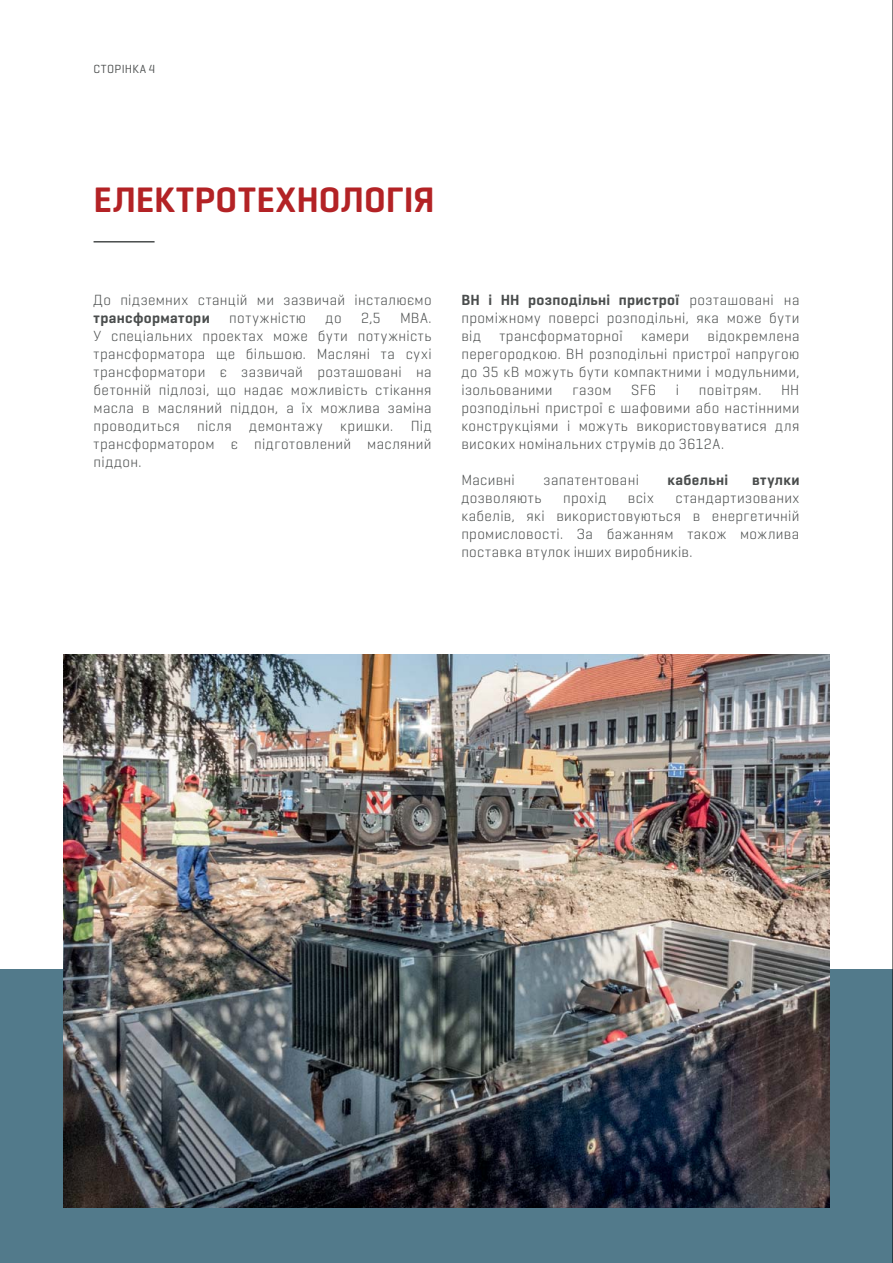
<style>
.page{position:relative;width:893px;height:1263px;background:#fff}
.page>*{position:absolute;margin:0;border:0;box-sizing:border-box;transform-origin:0 0}
.t1{font:600 36px "Geogrotesque Cyr";letter-spacing:.015em;color:#b32225}
.t2{font:300 15px/18px "Geogrotesque Cyr";letter-spacing:.025em;color:#4a4d4d;text-align:justify}
.t3{font:600 15px "Geogrotesque Cyr";letter-spacing:.02em;color:#4a4d4d}
.t4{font:12px "Geogrotesque Cyr";letter-spacing:.03em;color:#4a4d4d}
.s1{font-weight:600}
</style>
<div class="page">
<div style="left:0;top:969px;width:893px;height:294px;background:#527a8b"></div>
<hr style="left:94px;top:241px;width:61px;height:2px;background:#4a4d4d">
<img style="left:64px;top:655px;width:765px;height:553px">
<hr style="left:892px;top:0;width:1px;height:1263px;background:#040000">
<p class="t4" style="left:94px;top:62px;width:64px">СТОРІНКА 4</p>
<h1 class="t1" style="left:94px;top:178px;width:343px">ЕЛЕКТРОТЕХНОЛОГІЯ</h1>
<p class="t2" style="left:94px;top:290px;width:340px">До підземних станцій ми зазвичай інсталюємо</p>
<p class="t3" style="left:94px;top:309px;width:118px">трансформатори</p>
<p class="t2" style="left:229px;top:308px;width:79px">потужністю</p>
<p class="t2" style="left:326px;top:308px;width:18px">до</p>
<p class="t2" style="left:361px;top:308px;width:21px">2,5</p>
<p class="t2" style="left:94px;top:308px;width:340px;text-indent:306px">МВА.<br>У спеціальних проектах може бути потужність трансформатора ще більшою. Масляні та сухі трансформатори є зазвичай розташовані на бетонній підлозі, що надає можливість стікання масла в масляний піддон, а їх можлива заміна проводиться після демонтажу кришки. Під трансформатором є підготовлений масляний піддон.</p>
<p class="t2" style="left:461px;top:290px;width:340px"><span class="s1">ВН і НН розподільні пристрої</span> розташовані на проміжному поверсі розподільні, яка може бути від трансформаторної камери відокремлена перегородкою. ВН розподільні пристрої напругою до 35 кВ можуть бути компактними і модульними, ізольованими</p>
<p class="t2" style="left:572px;top:380px;width:41px">газом</p>
<p class="t2" style="left:631px;top:380px;width:26px">SF6</p>
<p class="t2" style="left:676px;top:380px;width:5px">і</p>
<p class="t2" style="left:699px;top:380px;width:64px">повітрям.</p>
<p class="t2" style="left:461px;top:380px;width:340px;text-indent:320px">НН розподільні пристрої є шафовими або настінними конструкціями і можуть використовуватися для високих номінальних струмів до 3612А.</p>
<p class="t2" style="left:461px;top:470px;width:55px">Масивні</p>
<p class="t2" style="left:543px;top:470px;width:97px">запатентовані</p>
<p class="t3" style="left:668px;top:471px;width:62px">кабельні</p>
<p class="t3" style="left:752px;top:471px;width:49px">втулки</p>
<p class="t2" style="left:461px;top:488px;width:82px">дозволяють</p>
<p class="t2" style="left:563px;top:488px;width:45px">прохід</p>
<p class="t2" style="left:628px;top:488px;width:28px">всіх</p>
<p class="t2" style="left:461px;top:488px;width:340px;text-indent:214px">стандартизованих кабелів, які використовуються в енергетичній промисловості. За бажанням також можлива поставка втулок інших виробників.</p>
</div>
